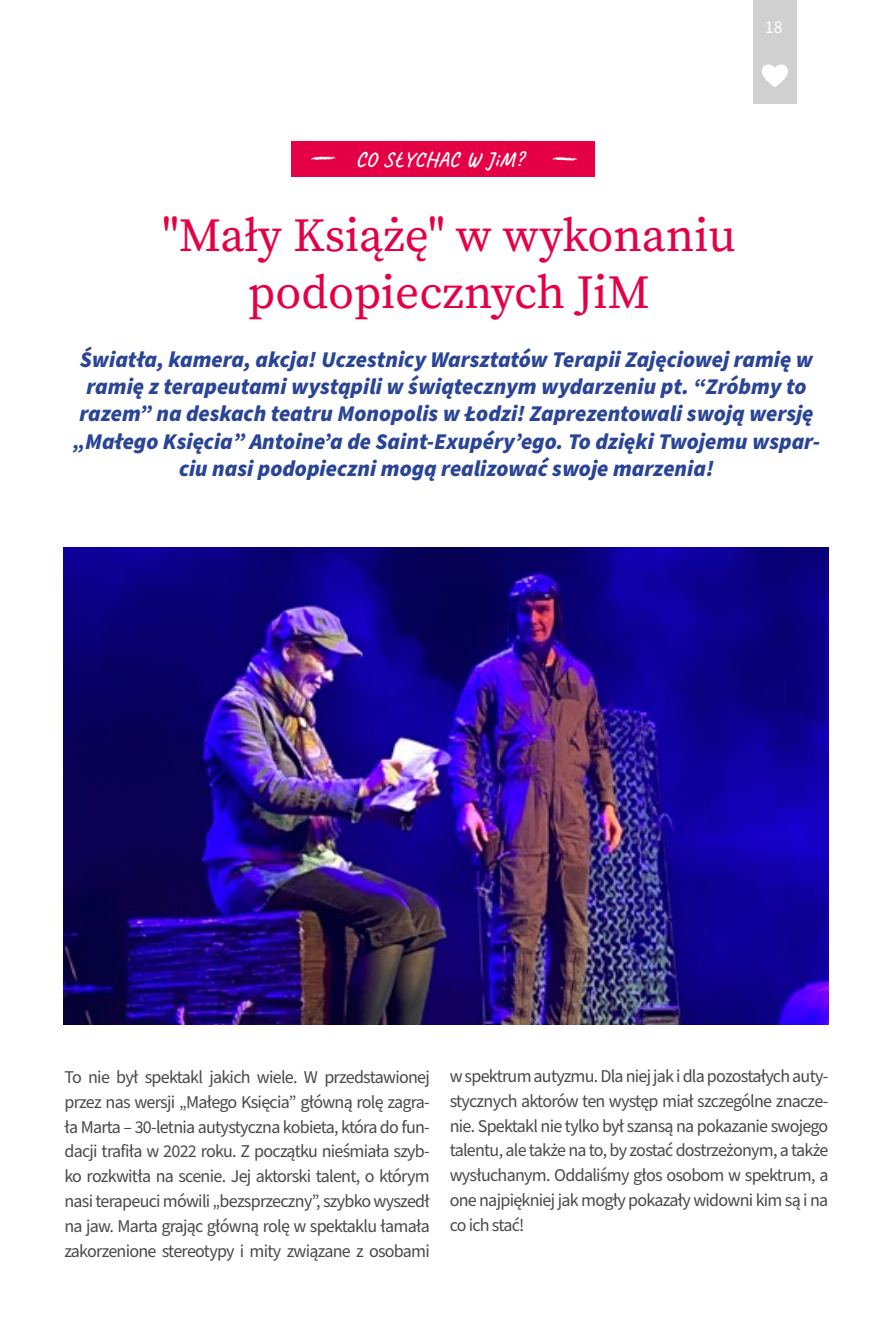
<style>
.page{position:relative;width:893px;height:1340px;background:#fff}
.page>*{position:absolute;margin:0;border:0;box-sizing:border-box;transform-origin:0 0}
.t1{font:47.25px/56.7px "Source Serif Pro";color:#e50046;text-align:center}
.t2{font:italic 900 22.5px/27px "Source Sans Pro";color:#2a4596;text-align:center}
.t3{font:700 20.25px "Caveat";letter-spacing:.05em;color:#fff}
.t4{font:18px/24.8px "Source Sans Pro";letter-spacing:-.04em;color:#4a4a49;text-align:justify}
.t5{font:18px "Source Sans Pro";color:#fff}
</style>
<div class="page">
<div style="left:291px;top:141px;width:303px;height:36px;background:#e50046"></div>
<svg style="left:311px;top:156px;width:24px;height:4px"></svg>
<svg style="left:553px;top:157px;width:24px;height:4px"></svg>
<img style="left:64px;top:547px;width:764px;height:477px">
<div style="left:753px;top:0;width:43px;height:103px;background:#d0d0d0"></div>
<svg style="left:762px;top:64px;width:26px;height:23px"></svg>
<p class="t5" style="left:765px;top:15px;width:19px">18</p>
<p class="t3" style="left:356px;top:146px;width:169px">CO SŁYCHAC W JiM?</p>
<h1 class="t1" style="left:162px;top:209px;width:575px">"Mały Książę" w wykonaniu podopiecznych JiM</h1>
<p class="t2" style="left:73px;top:347px;width:749px">Światła, kamera, akcja! Uczestnicy Warsztatów Terapii Zajęciowej ramię w ramię z terapeutami wystąpili w świątecznym wydarzeniu pt. “Zróbmy to razem” na deskach teatru Monopolis w Łodzi! Zaprezentowali swoją wersję „Małego Księcia” Antoine’a de Saint-Exupéry’ego. To dzięki Twojemu wspar&shy;ciu nasi podopieczni mogą realizować swoje marzenia!</p>
<p class="t4" style="left:64px;top:1065px;width:367px">To nie był spektakl jakich wiele. W przedstawionej przez nas wersji „Małego Księcia” główną rolę zagra&shy;ła Marta – 30-letnia autystyczna kobieta, która do fun&shy;dacji trafiła w 2022 roku. Z początku nieśmiała szyb&shy;ko rozkwitła na scenie. Jej aktorski talent, o którym nasi terapeuci mówili „bezsprzeczny”, szybko wyszedł na jaw. Marta grając główną rolę w spektaklu łamała zakorzenione stereotypy i mity związane z osobami</p>
<p class="t4" style="left:450px;top:1064px;width:380px">w spektrum autyzmu. Dla niej jak i dla pozostałych auty&shy;stycznych aktorów ten występ miał szczególne znacze&shy;nie. Spektakl nie tylko był szansą na pokazanie swojego talentu, ale także na to, by zostać dostrzeżonym, a także wysłuchanym. Oddaliśmy głos osobom w spektrum, a one najpiękniej jak mogły pokazały widowni kim są i na co ich stać!</p>
</div>
